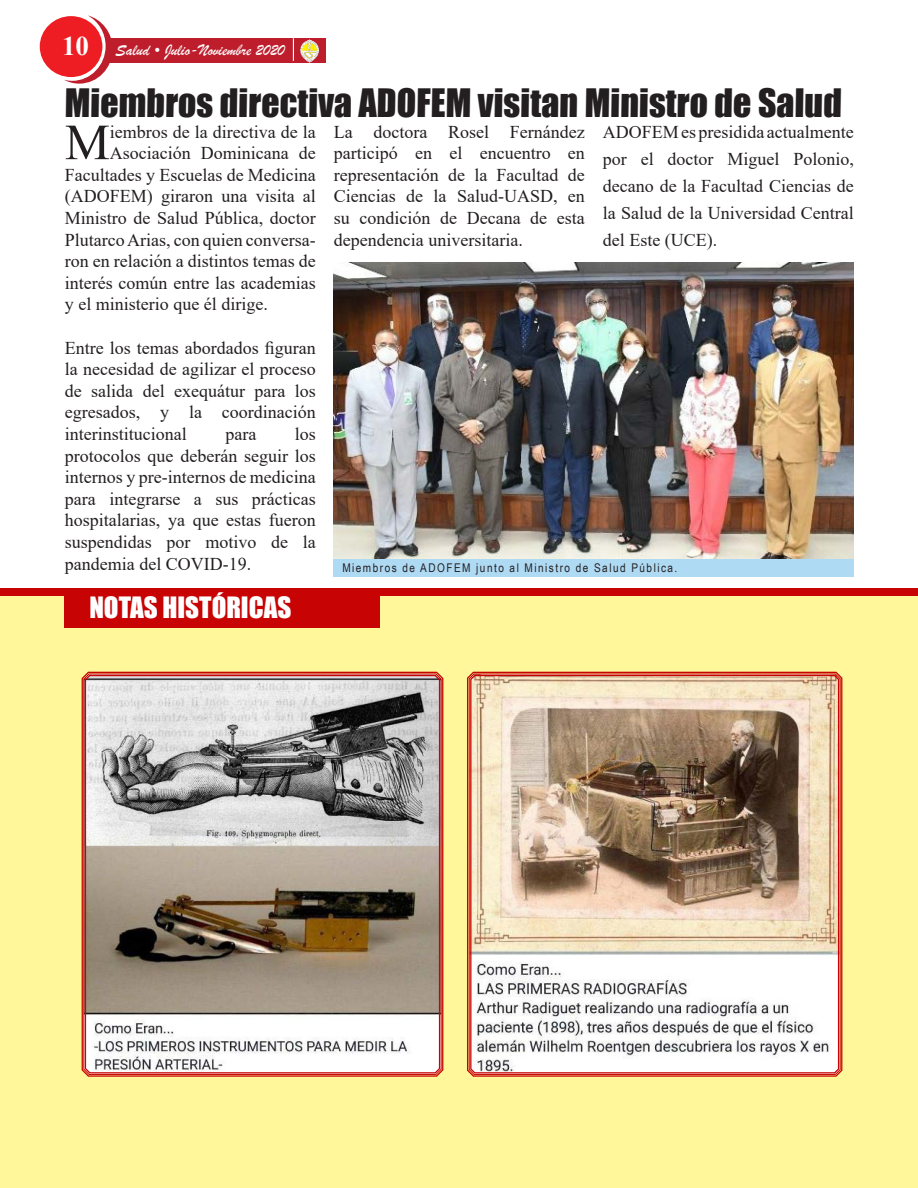
<style>
.page{position:relative;width:918px;height:1188px;background:#fff}
.page>*{position:absolute;margin:0;border:0;box-sizing:border-box;transform-origin:0 0}
.Titulos{font:50.55px "Times New Roman";color:#231f20}
.Titulos-2{font:36px "Impact";color:#231f20}
.Titulos-3{font:27px "Impact";color:#fff}
.t1{font:700 27px "Times New Roman";color:#fff}
.Titulos-4{font:18px/21.6px "Times New Roman";color:#231f20;text-align:justify}
.t2{font:16.5px "Brush Script";color:#fff}
.Pie_de_foto{font:12px "Arial Narrow";letter-spacing:.12em;color:#231f20}
</style>
<div class="page">
<svg style="left:64px;top:15px;width:49px;height:69px"></svg>
<div style="left:40px;top:16px;width:62px;height:61px;background:#ee1d23;border-radius:50%"></div>
<div style="left:108px;top:39px;width:218px;height:24px;background:#be1d2c"></div>
<svg style="left:293px;top:38px;width:1px;height:23px"></svg>
<svg style="left:300px;top:38px;width:21px;height:25px"></svg>
<img style="left:301px;top:40px;width:17px;height:22px">
<div style="left:0;top:592px;width:918px;height:596px;background:#fff79a"></div>
<div style="left:64px;top:589px;width:316px;height:39px;background:#c70303"></div>
<div style="left:0;top:589px;width:918px;height:7px;background:#c70303"></div>
<svg style="left:81px;top:671px;width:363px;height:406px;background:#db5c3a"></svg>
<svg style="left:83px;top:673px;width:359px;height:402px;background:#aba29a"></svg>
<div style="left:85px;top:675px;width:355px;height:398px;border:1px solid #c70303;border-radius:4px"></div>
<svg style="left:467px;top:671px;width:376px;height:406px;background:#d85134"></svg>
<svg style="left:470px;top:674px;width:370px;height:400px;background:#caab9c"></svg>
<img style="left:334px;top:262px;width:520px;height:297px">
<div style="left:334px;top:559px;width:520px;height:18px;background:#afdaf4"></div>
<h3 class="t1" style="left:62px;top:26px;width:28px">10</h3>
<p class="t2" style="left:115px;top:40px;width:171px">Salud • Julio-Noviembre 2020</p>
<p class="Titulos-2" style="left:64px;top:75px;width:780px">Miembros directiva ADOFEM visitan Ministro de Salud</p>
<p class="Titulos" style="left:65px;top:107px;width:47px">M</p>
<p class="Titulos-4" style="left:110px;top:120px;width:208px">iembros de la directiva de la</p>
<p class="Titulos-4" style="left:110px;top:142px;width:207px">Asociación Dominicana de</p>
<p class="Titulos-4" style="left:65px;top:163px;width:253px">Facultades y Escuelas de Medicina</p>
<p class="Titulos-4" style="left:65px;top:185px;width:253px">(ADOFEM) giraron una visita al</p>
<p class="Titulos-4" style="left:65px;top:207px;width:252px">Ministro de Salud Pública, doctor</p>
<p class="Titulos-4" style="left:65px;top:228px;width:252px">Plutarco Arias, con quien conversa-</p>
<p class="Titulos-4" style="left:65px;top:250px;width:253px">ron en relación a distintos temas de</p>
<p class="Titulos-4" style="left:65px;top:271px;width:253px">interés común entre las academias</p>
<p class="Titulos-4" style="left:65px;top:293px;width:204px">y el ministerio que él dirige.</p>
<p class="Titulos-4" style="left:65px;top:336px;width:253px">Entre los temas abordados figuran la necesidad de agilizar el proceso de salida del exequátur para los egresados, y la coordinación interinstitucional</p>
<p class="Titulos-4" style="left:65px;top:423px;width:253px;text-indent:230px">los protocolos que deberán seguir los internos y pre-internos de medicina para integrarse a sus prácticas hospitalarias, ya que estas fueron suspendidas por motivo de la pandemia del COVID-19.</p>
<p class="Titulos-4" style="left:225px;top:423px;width:32px">para</p>
<p class="Titulos-3" style="left:89px;top:587px;width:204px">NOTAS HISTÓRICAS</p>
<p class="Titulos-4" style="left:334px;top:120px;width:253px">La doctora Rosel Fernández participó en el encuentro en representación de la Facultad de Ciencias de la Salud-UASD, en su condición de Decana de esta dependencia universitaria.</p>
<p class="Titulos-4" style="left:603px;top:117px;width:253px;line-height:27px">ADOFEM es presidida actualmente por el doctor Miguel Polonio, decano de la Facultad Ciencias de la Salud de la Universidad Central del Este (UCE).</p>
<p class="Pie_de_foto" style="left:342px;top:559px;width:337px">Miembros de ADOFEM junto al Ministro de Salud Pública.</p>
</div>
